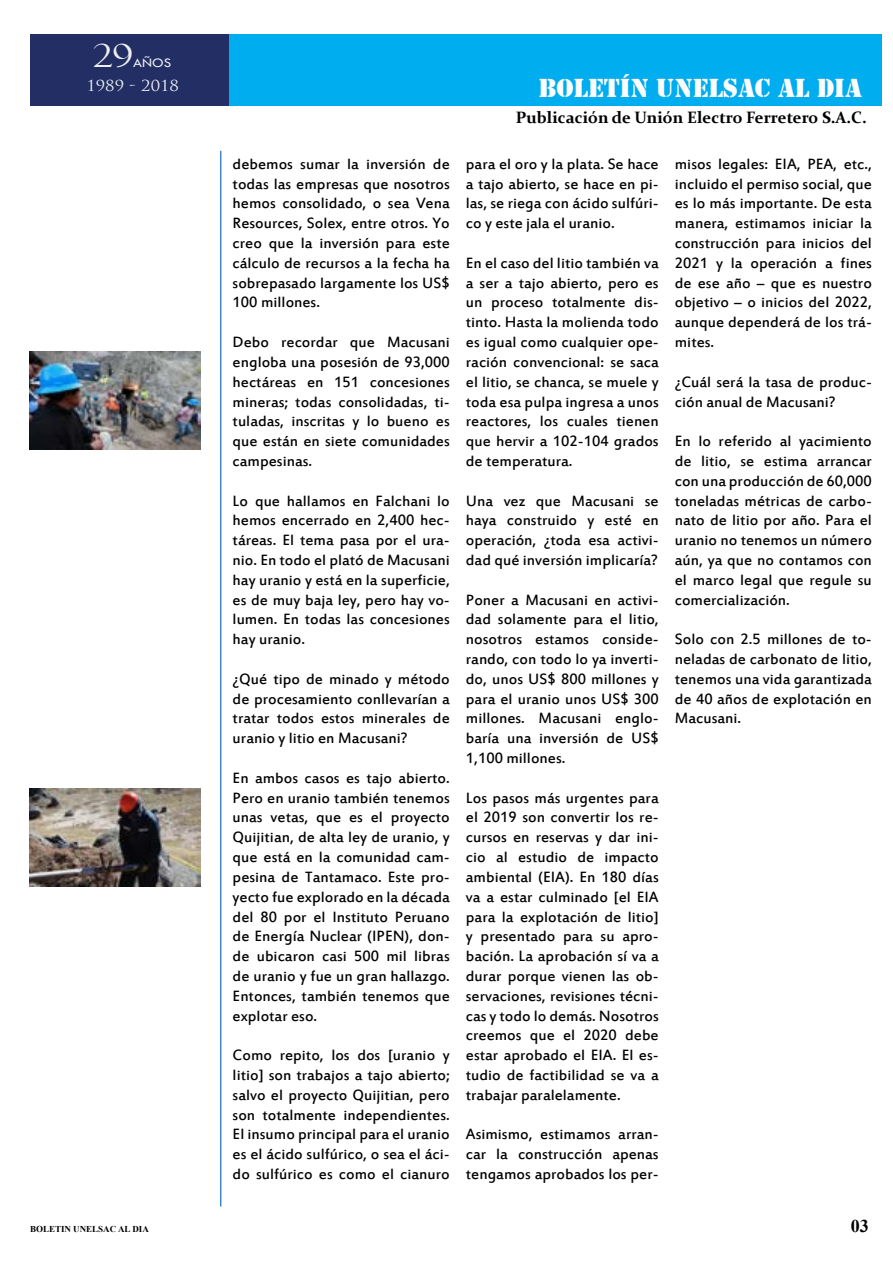
<style>
.page{position:relative;width:893px;height:1262px;background:#fff}
.page>*{position:absolute;margin:0;border:0;box-sizing:border-box;transform-origin:0 0}
.t1{font:31.95px "Felix Titling";color:#eeeff0;scale:1.11 1}
.t2{font:27px "Army";color:#fcfcfc}
.t3{font:700 18px "Times New Roman";color:#000}
.t4{font:16.5px/19.8px "Estrangelo Edessa";color:#000;text-align:justify}
.t5{font:700 16.5px "Constantia";color:#000}
.t6{font:14.85px "Trajan Pro";color:#eeeff0;scale:1.11 1}
.t7{font:13.5px "Tw Cen";color:#eeeff0;scale:1.11 1}
.t8{font:700 9px "Times New Roman";color:#000}
</style>
<div class="page">
<hr style="left:220px;top:151px;width:1px;height:1055px;background:#3d89c9">
<div style="left:30px;top:34px;width:198px;height:72px;background:#222e64"></div>
<div style="left:229px;top:35px;width:652px;height:71px;background:#00adef"></div>
<img style="left:30px;top:351px;width:170px;height:98px">
<img style="left:30px;top:788px;width:170px;height:98px">
<h1 class="t1" style="left:93px;top:37px;width:37px">29</h1>
<p class="t7" style="left:133px;top:55px;width:36px">AÑOS</p>
<p class="t6" style="left:86px;top:76px;width:85px">1989 - 2018</p>
<h2 class="t2" style="left:538px;top:72px;width:325px">BOLETÍN UNELSAC AL DIA</h2>
<p class="t5" style="left:516px;top:106px;width:352px">Publicación de Unión Electro Ferretero S.A.C.</p>
<p class="t4" style="left:233px;top:155px;width:219px">debemos sumar la inversión de todas las empresas que nosotros hemos consolidado, o sea Vena Resources, Solex, entre otros. Yo creo que la inversión para este cálculo de recursos a la fecha ha sobrepasado largamente los US$ 100 millones.</p>
<p class="t4" style="left:233px;top:333px;width:219px">Debo recordar que Macusani engloba una posesión de 93,000 hectáreas en 151 concesiones mineras; todas consolidadas, ti&shy;tuladas, inscritas y lo bueno es que están en siete comunidades campesinas.</p>
<p class="t4" style="left:233px;top:491px;width:219px">Lo que hallamos en Falchani lo hemos encerrado en 2,400 hec&shy;táreas. El tema pasa por el ura&shy;nio. En todo el plató de Macusani hay uranio y está en la superficie, es de muy baja ley, pero hay vo&shy;lumen. En todas las concesiones hay uranio.</p>
<p class="t4" style="left:233px;top:670px;width:219px">¿Qué tipo de minado y método de procesamiento conllevarían a tratar todos estos minerales de uranio y litio en Macusani?</p>
<p class="t4" style="left:233px;top:769px;width:219px">En ambos casos es tajo abierto.<br>Pero en uranio también tenemos unas vetas, que es el proyecto Quijitian, de alta ley de uranio, y que está en la comunidad cam&shy;pesina de Tantamaco. Este pro&shy;yecto fue explorado en la década del 80 por el Instituto Peruano de Energía Nuclear (IPEN), don&shy;de ubicaron casi 500 mil libras de uranio y fue un gran hallazgo.<br>Entonces, también tenemos que explotar eso.</p>
<p class="t4" style="left:233px;top:1046px;width:219px">Como repito, los dos [uranio y litio] son trabajos a tajo abierto; salvo el proyecto Quijitian, pero son totalmente independientes.<br>El insumo principal para el uranio es el ácido sulfúrico, o sea el áci&shy;do sulfúrico es como el cianuro</p>
<p class="t4" style="left:466px;top:155px;width:194px">para el oro y la plata. Se hace a tajo abierto, se hace en pi&shy;las, se riega con ácido sulfúri&shy;co y este jala el uranio.</p>
<p class="t4" style="left:466px;top:254px;width:194px">En el caso del litio también va a ser a tajo abierto, pero es un proceso totalmente dis&shy;tinto. Hasta la molienda todo es igual como cualquier ope&shy;ración convencional: se saca el litio, se chanca, se muele y toda esa pulpa ingresa a unos reactores, los cuales tienen que hervir a 102-104 grados de temperatura.</p>
<p class="t4" style="left:466px;top:491px;width:194px">Una vez que Macusani se haya construido y esté en operación, ¿toda esa activi&shy;dad qué inversión implicaría?</p>
<p class="t4" style="left:466px;top:590px;width:194px">Poner a Macusani en activi&shy;dad solamente para el litio, nosotros estamos conside&shy;rando, con todo lo ya inverti&shy;do, unos US$ 800 millones y para el uranio unos US$ 300 millones. Macusani englo&shy;baría una inversión de US$ 1,100 millones.</p>
<p class="t4" style="left:466px;top:788px;width:194px">Los pasos más urgentes para el 2019 son convertir los re&shy;cursos en reservas y dar ini&shy;cio al estudio de impacto ambiental (EIA). En 180 días va a estar culminado [el EIA para la explotación de litio] y presentado para su apro&shy;bación. La aprobación sí va a durar porque vienen las ob&shy;servaciones, revisiones técni&shy;cas y todo lo demás. Nosotros creemos que el 2020 debe estar aprobado el EIA. El es&shy;tudio de factibilidad se va a trabajar paralelamente.</p>
<p class="t4" style="left:466px;top:1125px;width:194px">Asimismo, estimamos arran&shy;car la construcción apenas tengamos aprobados los per-</p>
<p class="t4" style="left:674px;top:155px;width:199px">misos legales: EIA, PEA, etc., incluido el permiso social, que es lo más importante. De esta manera, estimamos iniciar la construcción para inicios del 2021 y la operación a fines de ese año – que es nuestro objetivo – o inicios del 2022, aunque dependerá de los trá&shy;mites.</p>
<p class="t4" style="left:674px;top:373px;width:198px">¿Cuál será la tasa de produc&shy;ción anual de Macusani?</p>
<p class="t4" style="left:674px;top:432px;width:199px">En lo referido al yacimiento de litio, se estima arrancar con una producción de 60,000 toneladas métricas de carbo&shy;nato de litio por año. Para el uranio no tenemos un número aún, ya que no contamos con el marco legal que regule su comercialización.</p>
<p class="t4" style="left:674px;top:630px;width:199px">Solo con 2.5 millones de to&shy;neladas de carbonato de litio, tenemos una vida garantizada de 40 años de explotación en Macusani.</p>
<p class="t8" style="left:30px;top:1222px;width:120px">BOLETIN UNELSAC AL DIA</p>
<p class="t3" style="left:850px;top:1212px;width:19px">03</p>
</div>
